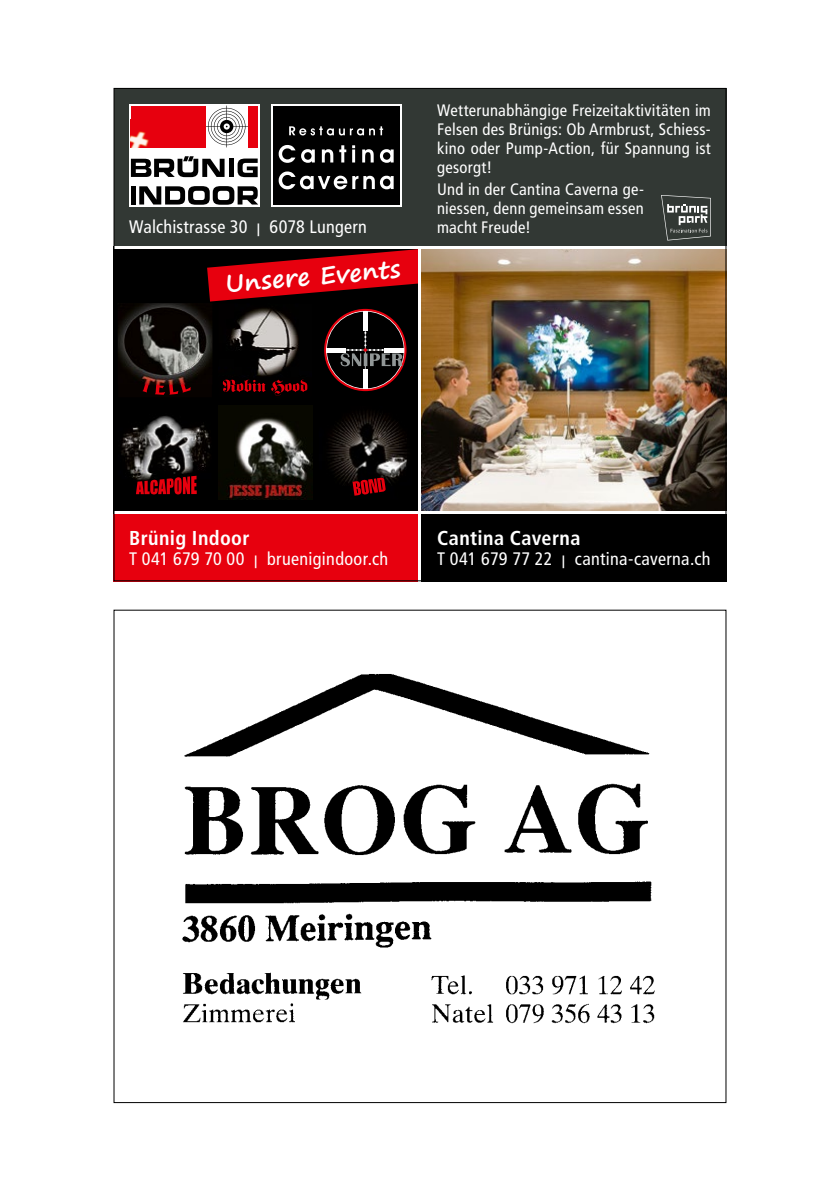
<style>
.page{position:relative;width:840px;height:1191px;background:#fff}
.page>*{position:absolute;margin:0;border:0;box-sizing:border-box;transform-origin:0 0}
.t1{font:700 24.2px "Segoe Print";color:#fff}
.t2{font:700 condensed 20.2px "Frutiger LT Pro";letter-spacing:.02em;color:#fff}
.t3{font:condensed 18px "Frutiger LT Pro";letter-spacing:.015em;color:#fff}
.t4{font:condensed 16.6px/19px "Frutiger LT Pro";letter-spacing:.02em;color:#fff;text-align:justify}
.s1{font-size:12.6px}
</style>
<div class="page">
<img style="left:421px;top:249px;width:303px;height:262px">
<div style="left:420px;top:514px;width:306px;height:67px;background:#000"></div>
<div style="left:113px;top:88px;width:613px;height:158px;background:#323834"></div>
<div style="left:113px;top:514px;width:307px;height:67px;background:#e7000e"></div>
<div style="left:113px;top:246px;width:307px;height:268px;background:#000"></div>
<img style="left:121px;top:416px;width:89px;height:47px">
<img style="left:127px;top:463px;width:79px;height:32px">
<svg style="left:136px;top:476px;width:61px;height:18px"></svg>
<img style="left:328px;top:412px;width:79px;height:71px">
<svg style="left:352px;top:477px;width:33px;height:19px"></svg>
<img style="left:218px;top:417px;width:94px;height:83px">
<svg style="left:324px;top:309px;width:82px;height:82px"></svg>
<svg style="left:326px;top:311px;width:78px;height:78px"></svg>
<div style="left:327px;top:312px;width:76px;height:76px;background:#000;border-radius:50%"></div>
<hr style="left:365px;top:311px;width:1px;height:59px;background:#b1b4b4">
<div style="left:326px;top:347px;width:20px;height:5px;background:#fff"></div>
<div style="left:384px;top:347px;width:20px;height:5px;background:#fff"></div>
<hr style="left:363px;top:311px;width:4px;height:19px;background:#fff">
<hr style="left:363px;top:369px;width:4px;height:19px;background:#fff">
<svg style="left:340px;top:332px;width:62px;height:34px"></svg>
<img style="left:230px;top:308px;width:69px;height:68px">
<svg style="left:222px;top:379px;width:86px;height:17px"></svg>
<div style="left:118px;top:303px;width:94px;height:95px;background:#070200"></div>
<div style="left:118px;top:303px;width:94px;height:95px;border:1px solid #000"></div>
<svg style="left:142px;top:385px;width:48px;height:10px"></svg>
<img style="left:118px;top:303px;width:94px;height:82px">
<svg style="left:661px;top:195px;width:49px;height:45px"></svg>
<div style="left:129px;top:104px;width:130px;height:102px;background:#fff"></div>
<div style="left:229px;top:159px;width:5px;height:18px;background:#000"></div>
<svg style="left:237px;top:158px;width:20px;height:19px"></svg>
<div style="left:131px;top:186px;width:5px;height:18px;background:#000"></div>
<svg style="left:139px;top:186px;width:119px;height:19px"></svg>
<svg style="left:131px;top:156px;width:93px;height:21px"></svg>
<svg style="left:205px;top:106px;width:43px;height:41px"></svg>
<div style="left:248px;top:106px;width:9px;height:41px;background:#e7000e"></div>
<div style="left:131px;top:106px;width:74px;height:41px;background:#e7000e"></div>
<img style="left:131px;top:131px;width:18px;height:16px">
<div style="left:271px;top:104px;width:130px;height:102px;background:linear-gradient(to right,#000,#000)"></div>
<div style="left:272px;top:106px;width:127px;height:98px;background:#000"></div>
<svg style="left:278px;top:171px;width:115px;height:18px"></svg>
<svg style="left:278px;top:145px;width:115px;height:18px"></svg>
<svg style="left:289px;top:126px;width:94px;height:9px"></svg>
<hr style="left:113px;top:246px;width:613px;height:3px;background:#fff">
<svg style="left:207px;top:249px;width:211px;height:52px"></svg>
<hr style="left:113px;top:511px;width:613px;height:3px;background:#fff">
<hr style="left:418px;top:246px;width:3px;height:335px;background:#fff">
<img style="left:182px;top:674px;width:473px;height:350px">
<p class="t3" style="left:129px;top:216px;width:239px">Walchistrasse 30 <span class="s1">|</span> 6078 Lungern</p>
<h1 class="t1" style="left:223px;top:262px;width:177px;rotate:-5deg">Unsere Events</h1>
<p class="t4" style="left:437px;top:101px;width:275px">Wetterunabhängige Freizeitaktivitäten im Felsen des Brünigs: Ob Armbrust, Schiess&shy;kino oder Pump-Action, für Spannung ist gesorgt!</p>
<p class="t4" style="left:437px;top:180px;width:208px">Und in der Cantina Caverna ge&shy;niessen, denn gemeinsam essen macht Freude!</p>
<p class="t2" style="left:129px;top:525px;width:122px">Brünig Indoor</p>
<p class="t3" style="left:129px;top:549px;width:260px">T 041 679 70 00 <span class="s1">|</span> bruenigindoor.ch</p>
<p class="t2" style="left:437px;top:525px;width:145px">Cantina Caverna</p>
<p class="t3" style="left:437px;top:549px;width:275px">T 041 679 77 22 <span class="s1">|</span> cantina-caverna.ch</p>
</div>
